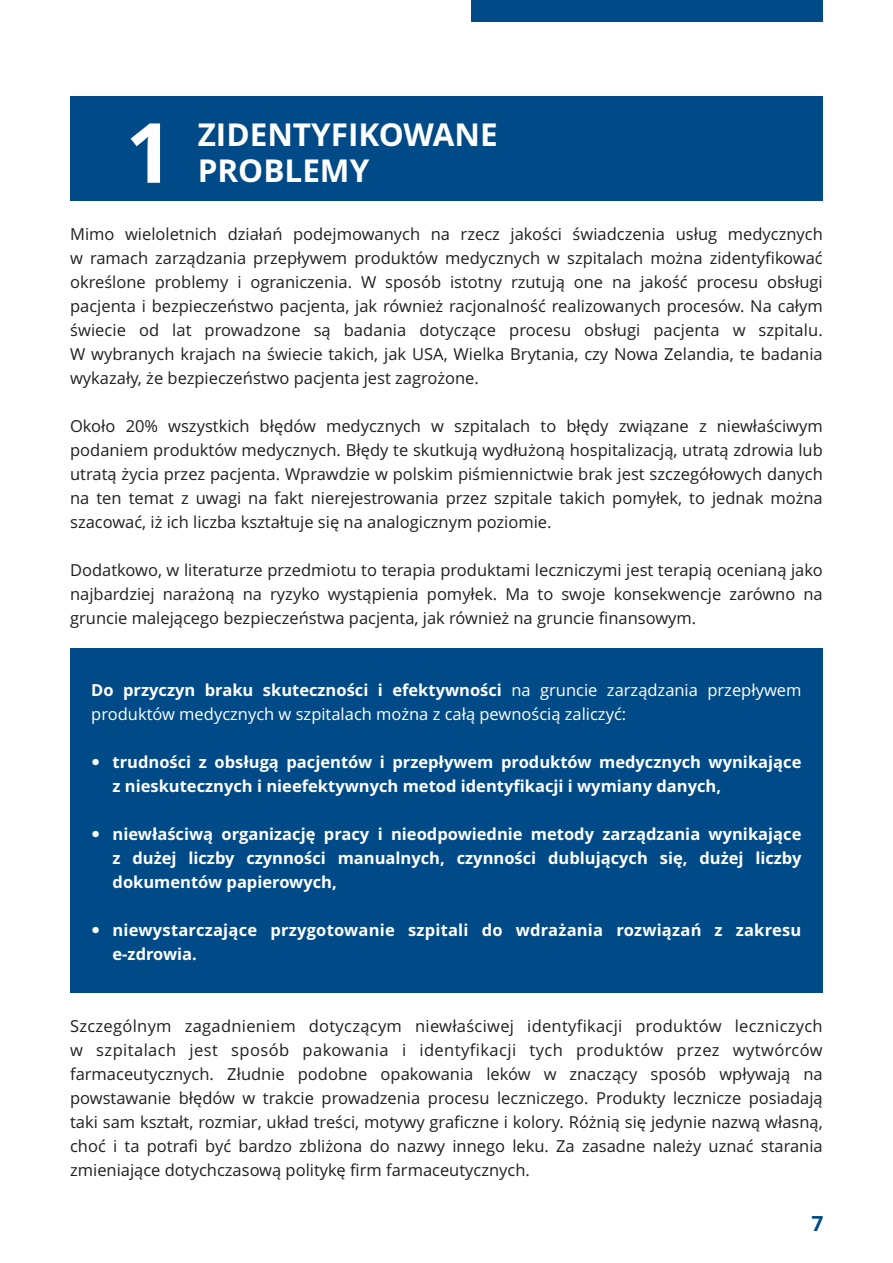
<style>
.page{position:relative;width:893px;height:1263px;background:#fff}
.page>*{position:absolute;margin:0;border:0;box-sizing:border-box;transform-origin:0 0}
.t1{font:700 83.1px "Open Sans";color:#fff}
.t2{font:700 31.5px "Open Sans";color:#fff}
.t3{font:700 21px "Open Sans";color:#004b87}
.t4{font:16.5px/24px "Open Sans";color:#231f20;text-align:justify}
.t5{font:700 16.5px/24px "Open Sans";color:#fff}
.t6{font:16.5px/24px "Open Sans";color:#fff}
.s1{font-weight:700}
</style>
<div class="page">
<div style="left:70px;top:649px;width:753px;height:344px;background:#004b87"></div>
<div style="left:70px;top:97px;width:753px;height:104px;background:#004b87"></div>
<div style="left:472px;top:0;width:351px;height:21px;background:#004b87"></div>
<h1 class="t1" style="left:126px;top:119px;width:49px">1</h1>
<h2 class="t2" style="left:198px;top:122px;width:302px">ZIDENTYFIKOWANE</h2>
<h2 class="t2" style="left:198px;top:158px;width:173px">PROBLEMY</h2>
<p class="t4" style="left:70px;top:224px;width:754px">Mimo wieloletnich działań podejmowanych na rzecz jakości świadczenia usług medycznych w ramach zarządzania przepływem produktów medycznych w szpitalach można zidentyfikować określone problemy i ograniczenia. W sposób istotny rzutują one na jakość procesu obsługi pacjenta i bezpieczeństwo pacjenta, jak również racjonalność realizowanych procesów. Na całym świecie od lat prowadzone są badania dotyczące procesu obsługi pacjenta w szpitalu.<br>W wybranych krajach na świecie takich, jak USA, Wielka Brytania, czy Nowa Zelandia, te badania wykazały, że bezpieczeństwo pacjenta jest zagrożone.</p>
<p class="t4" style="left:70px;top:416px;width:754px">Około 20% wszystkich błędów medycznych w szpitalach to błędy związane z niewłaściwym podaniem produktów medycznych. Błędy te skutkują wydłużoną hospitalizacją, utratą zdrowia lub utratą życia przez pacjenta. Wprawdzie w polskim piśmiennictwie brak jest szczegółowych danych na ten temat z uwagi na fakt nierejestrowania przez szpitale takich pomyłek, to jednak można szacować, iż ich liczba kształtuje się na analogicznym poziomie.</p>
<p class="t4" style="left:70px;top:560px;width:754px">Dodatkowo, w literaturze przedmiotu to terapia produktami leczniczymi jest terapią ocenianą jako najbardziej narażoną na ryzyko wystąpienia pomyłek. Ma to swoje konsekwencje zarówno na gruncie malejącego bezpieczeństwa pacjenta, jak również na gruncie finansowym.</p>
<p class="t6" style="left:91px;top:680px;width:712px"><span class="s1">Do przyczyn braku skuteczności i efektywności</span> na gruncie zarządzania przepływem produktów medycznych w szpitalach można z całą pewnością zaliczyć:</p>
<p class="t5" style="left:113px;top:752px;width:690px">trudności z obsługą pacjentów i przepływem produktów medycznych wynikające z nieskutecznych i nieefektywnych metod identyfikacji i wymiany danych,</p>
<p class="t5" style="left:113px;top:824px;width:690px;text-align:justify">niewłaściwą organizację pracy i nieodpowiednie metody zarządzania wynikające z dużej liczby czynności manualnych, czynności dublujących się, dużej liczby dokumentów papierowych,</p>
<p class="t5" style="left:113px;top:920px;width:690px">niewystarczające przygotowanie szpitali do wdrażania rozwiązań z zakresu e-zdrowia.</p>
<p class="t4" style="left:70px;top:1016px;width:754px">Szczególnym zagadnieniem dotyczącym niewłaściwej identyfikacji produktów leczniczych w szpitalach jest sposób pakowania i identyfikacji tych produktów przez wytwórców farmaceutycznych. Złudnie podobne opakowania leków w znaczący sposób wpływają na powstawanie błędów w trakcie prowadzenia procesu leczniczego. Produkty lecznicze posiadają taki sam kształt, rozmiar, układ treści, motywy graficzne i kolory. Różnią się jedynie nazwą własną, choć i ta potrafi być bardzo zbliżona do nazwy innego leku. Za zasadne należy uznać starania zmieniające dotychczasową politykę firm farmaceutycznych.</p>
<p class="t3" style="left:811px;top:1215px;width:13px">7</p>
</div>
